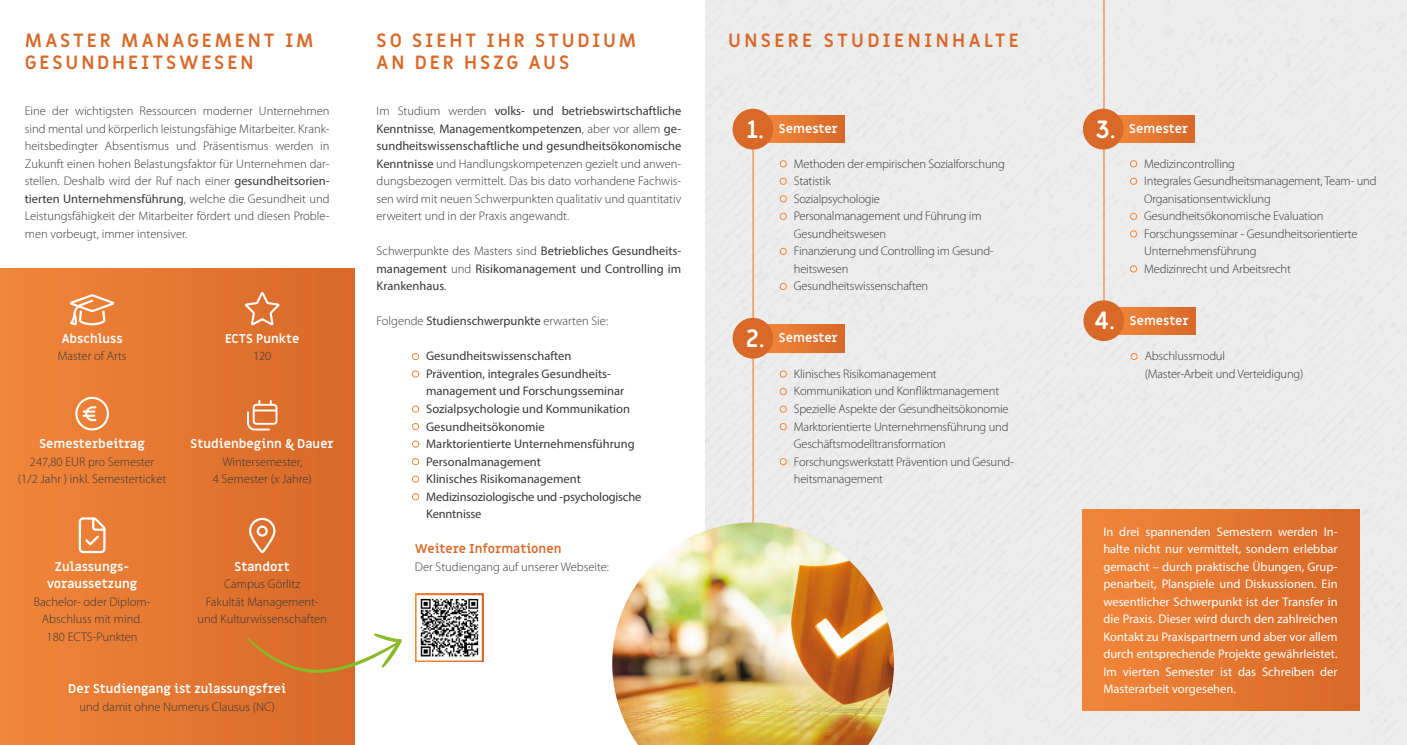
<style>
.page{position:relative;width:1407px;height:745px;background:#fff}
.page>*{position:absolute;margin:0;border:0;box-sizing:border-box;transform-origin:0 0}
.t1{font:700 18.75px/22.5px "Miriam Libre";letter-spacing:.15em;color:#d86929}
.t2{font:700 18.75px "Miriam Libre";letter-spacing:.175em;color:#d86929}
.t3{font:300 12.5px/17.5px "Myriad Pro";letter-spacing:-.015em;color:#383838}
.t4{font:12.5px/17.5px "Myriad Pro";color:#383838;text-align:justify}
.t5{font:12.5px/17.5px "Myriad Pro";color:#fff;text-align:justify}
.t6{font:700 12.5px/17.5px "Miriam Libre";color:#fff;text-align:center}
.t7{font:700 12.5px "Miriam Libre";letter-spacing:-.005em;color:#d86929}
.s1{font-weight:400}
.s2{font-weight:300}
.s3{font-size:24.38px}
.s4{font-weight:400;font-size:24.38px}
</style>
<div class="page">
<div style="left:0;top:268px;width:354px;height:476px;background:linear-gradient(to right,#f1873a,#d76829)"></div>
<div style="left:705px;top:0;width:702px;height:744px;background:#ededee"></div>
<hr style="left:752px;top:132px;width:2px;height:612px;background:#ef873a">
<hr style="left:1103px;top:0;width:1px;height:300px;background:#ef873a">
<div style="left:765px;top:116px;width:79px;height:27px;background:linear-gradient(to right,#ef8438,#d96a2a)"></div>
<div style="left:780px;top:160px;width:7px;height:7px;border:1px solid #ef873a;border-radius:50%"></div>
<div style="left:780px;top:178px;width:7px;height:7px;border:1px solid #ef873a;border-radius:50%"></div>
<div style="left:780px;top:195px;width:7px;height:7px;border:1px solid #ef873a;border-radius:50%"></div>
<div style="left:780px;top:213px;width:7px;height:7px;border:1px solid #ef873a;border-radius:50%"></div>
<div style="left:780px;top:248px;width:7px;height:7px;border:1px solid #ef873a;border-radius:50%"></div>
<div style="left:780px;top:283px;width:7px;height:7px;border:1px solid #ef873a;border-radius:50%"></div>
<div style="left:412px;top:353px;width:7px;height:7px;border:1px solid #ef873a;border-radius:50%"></div>
<div style="left:412px;top:370px;width:7px;height:7px;border:1px solid #ef873a;border-radius:50%"></div>
<div style="left:412px;top:405px;width:7px;height:7px;border:1px solid #ef873a;border-radius:50%"></div>
<div style="left:412px;top:423px;width:7px;height:7px;border:1px solid #ef873a;border-radius:50%"></div>
<div style="left:412px;top:440px;width:7px;height:7px;border:1px solid #ef873a;border-radius:50%"></div>
<div style="left:412px;top:458px;width:7px;height:7px;border:1px solid #ef873a;border-radius:50%"></div>
<div style="left:412px;top:475px;width:7px;height:7px;border:1px solid #ef873a;border-radius:50%"></div>
<div style="left:412px;top:493px;width:7px;height:7px;border:1px solid #ef873a;border-radius:50%"></div>
<svg style="left:70px;top:294px;width:44px;height:31px"></svg>
<svg style="left:75px;top:396px;width:34px;height:34px"></svg>
<svg style="left:79px;top:517px;width:27px;height:35px"></svg>
<svg style="left:245px;top:292px;width:34px;height:33px"></svg>
<svg style="left:247px;top:400px;width:30px;height:30px"></svg>
<svg style="left:249px;top:517px;width:26px;height:36px"></svg>
<div style="left:732px;top:109px;width:41px;height:40px;background:#d86929;border-radius:50%"></div>
<div style="left:1116px;top:307px;width:79px;height:27px;background:linear-gradient(to right,#f1863a,#d86829)"></div>
<div style="left:1130px;top:353px;width:7px;height:7px;border:1px solid #ef873a;border-radius:50%"></div>
<div style="left:1083px;top:300px;width:41px;height:41px;background:#d86929;border-radius:50%"></div>
<div style="left:765px;top:325px;width:79px;height:27px;background:linear-gradient(to right,#ef8338,#d96a2a)"></div>
<div style="left:780px;top:370px;width:7px;height:7px;border:1px solid #ef873a;border-radius:50%"></div>
<div style="left:780px;top:388px;width:7px;height:7px;border:1px solid #ef873a;border-radius:50%"></div>
<div style="left:780px;top:405px;width:7px;height:7px;border:1px solid #ef873a;border-radius:50%"></div>
<div style="left:780px;top:423px;width:7px;height:7px;border:1px solid #ef873a;border-radius:50%"></div>
<div style="left:780px;top:458px;width:7px;height:7px;border:1px solid #ef873a;border-radius:50%"></div>
<div style="left:732px;top:317px;width:41px;height:41px;background:#d86929;border-radius:50%"></div>
<div style="left:1115px;top:116px;width:80px;height:27px;background:linear-gradient(to right,#ee8338,#d96a2a)"></div>
<div style="left:1130px;top:160px;width:7px;height:7px;border:1px solid #ef873a;border-radius:50%"></div>
<div style="left:1130px;top:178px;width:7px;height:7px;border:1px solid #ef873a;border-radius:50%"></div>
<div style="left:1130px;top:213px;width:7px;height:7px;border:1px solid #ef873a;border-radius:50%"></div>
<div style="left:1130px;top:230px;width:7px;height:7px;border:1px solid #ef873a;border-radius:50%"></div>
<div style="left:1130px;top:265px;width:7px;height:7px;border:1px solid #ef873a;border-radius:50%"></div>
<div style="left:1083px;top:109px;width:40px;height:40px;background:#d86929;border-radius:50%"></div>
<svg style="left:415px;top:593px;width:68px;height:68px"></svg>
<img style="left:421px;top:599px;width:57px;height:57px">
<div style="left:417px;top:595px;width:65px;height:65px;border:3px solid #fff"></div>
<img style="left:612px;top:522px;width:282px;height:222px">
<svg style="left:247px;top:633px;width:155px;height:39px"></svg>
<div style="left:1083px;top:509px;width:277px;height:201px;background:linear-gradient(to right,#f1873a,#d76829)"></div>
<h1 class="t1" style="left:25px;top:30px;width:290px">MASTER MANAGEMENT IM<br>GESUNDHEITSWESEN</h1>
<p class="t3" style="left:25px;top:102px;width:306px;text-align:justify">Eine der wichtigsten Ressourcen moderner Unternehmen sind mental und körperlich leistungsfähige Mitarbeiter. Krank&shy;heitsbedingter Absentismus und Präsentismus werden in Zukunft einen hohen Belastungsfaktor für Unternehmen dar&shy;stellen. Deshalb wird der Ruf nach einer <span class="s1">gesundheitsorien&shy;tierten Unternehmensführung</span>, welche die Gesundheit und Leistungsfähigkeit der Mitarbeiter fördert und diesen Proble&shy;men vorbeugt, immer intensiver.</p>
<p class="t6" style="left:62px;top:330px;width:62px">Abschluss</p>
<p class="t3" style="left:58px;top:347px;width:70px">Master of Arts</p>
<p class="t6" style="left:225px;top:330px;width:76px">ECTS Punkte</p>
<p class="t3" style="left:253px;top:347px;width:20px">120</p>
<p class="t6" style="left:39px;top:435px;width:107px">Semesterbeitrag</p>
<p class="t3" style="left:18px;top:452px;width:150px;text-align:center">247,80 EUR pro Semester<br>(1/2 Jahr ) inkl. Semesterticket</p>
<p class="t6" style="left:191px;top:435px;width:145px">Studienbeginn &amp; Dauer</p>
<p class="t3" style="left:213px;top:452px;width:101px;text-align:center">Wintersemester,<br>4 Semester (x Jahre)</p>
<p class="t6" style="left:47px;top:557px;width:92px">Zulassungs&shy;voraussetzung</p>
<p class="t3" style="left:34px;top:592px;width:118px;text-align:center">Bachelor- oder Diplom-<br>Abschluss mit mind.<br>180 ECTS-Punkten</p>
<p class="t6" style="left:235px;top:557px;width:57px">Standort</p>
<p class="t3" style="left:198px;top:574px;width:131px;text-align:center">Campus Görlitz<br>Fakultät Management&shy;und Kulturwissenschaften</p>
<p class="t6" style="left:68px;top:680px;width:219px">Der Studiengang ist zulassungsfrei</p>
<p class="t3" style="left:80px;top:697px;width:197px">und damit ohne Numerus Clausus (NC)</p>
<h1 class="t1" style="left:376px;top:30px;width:261px">SO SIEHT IHR STUDIUM<br>AN DER HSZG AUS</h1>
<p class="t3" style="left:376px;top:102px;width:306px;text-align:justify">Im Studium werden <span class="s1">volks- und betriebswirtschaftliche Kenntnisse</span>, <span class="s1">Managementkompetenzen</span>, aber vor allem <span class="s1">ge&shy;sundheitswissenschaftliche und gesundheitsökonomische Kenntnisse</span> und Handlungskompetenzen gezielt und anwen&shy;dungsbezogen vermittelt. Das bis dato vorhandene Fachwis&shy;sen wird mit neuen Schwerpunkten qualitativ und quantitativ erweitert und in der Praxis angewandt.</p>
<p class="t4" style="left:376px;top:242px;width:306px"><span class="s2">Schwerpunkte des Masters sind</span> Betriebliches Gesundheits&shy;management <span class="s2">und</span> Risikomanagement und Controlling im Krankenhaus<span class="s2">.</span></p>
<p class="t3" style="left:376px;top:312px;width:233px">Folgende <span class="s1">Studienschwerpunkte</span> erwarten Sie:</p>
<p class="t4" style="left:426px;top:347px;width:217px;text-align:left">Gesundheitswissenschaften<br>Prävention, integrales Gesundheits&shy;management und Forschungsseminar<br>Sozialpsychologie und Kommunikation<br>Gesundheitsökonomie<br>Marktorientierte Unternehmensführung<br>Personalmanagement<br>Klinisches Risikomanagement<br>Medizinsoziologische und -psychologische<br>Kenntnisse</p>
<p class="t7" style="left:415px;top:540px;width:148px">Weitere Informationen</p>
<p class="t3" style="left:415px;top:557px;width:196px">Der Studiengang auf unserer Webseite:</p>
<h1 class="t2" style="left:728px;top:29px;width:292px">UNSERE STUDIENINHALTE</h1>
<p class="t6" style="left:747px;top:121px;width:92px"><span class="s3">1</span><span class="s4">.</span> Semester</p>
<p class="t3" style="left:794px;top:154px;width:212px">Methoden der empirischen Sozialforschung<br>Statistik<br>Sozialpsychologie<br>Personalmanagement und Führung im<br>Gesundheitswesen<br>Finanzierung und Controlling im Gesund&shy;heitswesen<br>Gesundheitswissenschaften</p>
<p class="t6" style="left:746px;top:329px;width:93px"><span class="s3">2</span><span class="s4">.</span> Semester</p>
<p class="t3" style="left:794px;top:364px;width:221px">Klinisches Risikomanagement Kommunikation und Konfliktmanagement Spezielle Aspekte der Gesundheitsökonomie Marktorientierte Unternehmensführung und Geschäftsmodelltransformation Forschungswerkstatt Prävention und Gesund&shy;heitsmanagement</p>
<p class="t6" style="left:1096px;top:121px;width:94px"><span class="s3">3</span><span class="s4">.</span> Semester</p>
<p class="t3" style="left:1144px;top:154px;width:234px">Medizincontrolling<br>Integrales Gesundheitsmanagement, Team- und Organisationsentwicklung Gesundheitsökonomische Evaluation Forschungsseminar - Gesundheitsorientierte Unternehmensführung<br>Medizinrecht und Arbeitsrecht</p>
<p class="t6" style="left:1094px;top:312px;width:96px"><span class="s3">4</span><span class="s4">.</span> Semester</p>
<p class="t3" style="left:1144px;top:347px;width:160px">Abschlussmodul<br>(Master-Arbeit und Verteidigung)</p>
<p class="t5" style="left:1103px;top:522px;width:236px">In drei spannenden Semestern werden In&shy;halte nicht nur vermittelt, sondern erlebbar gemacht – durch praktische Übungen, Grup&shy;penarbeit, Planspiele und Diskussionen. Ein wesentlicher Schwerpunkt ist der Transfer in die Praxis. Dieser wird durch den zahlreichen Kontakt zu Praxispartnern und aber vor allem durch entsprechende Projekte gewährleistet.<br>Im vierten Semester ist das Schreiben der Masterarbeit vorgesehen.</p>
</div>
